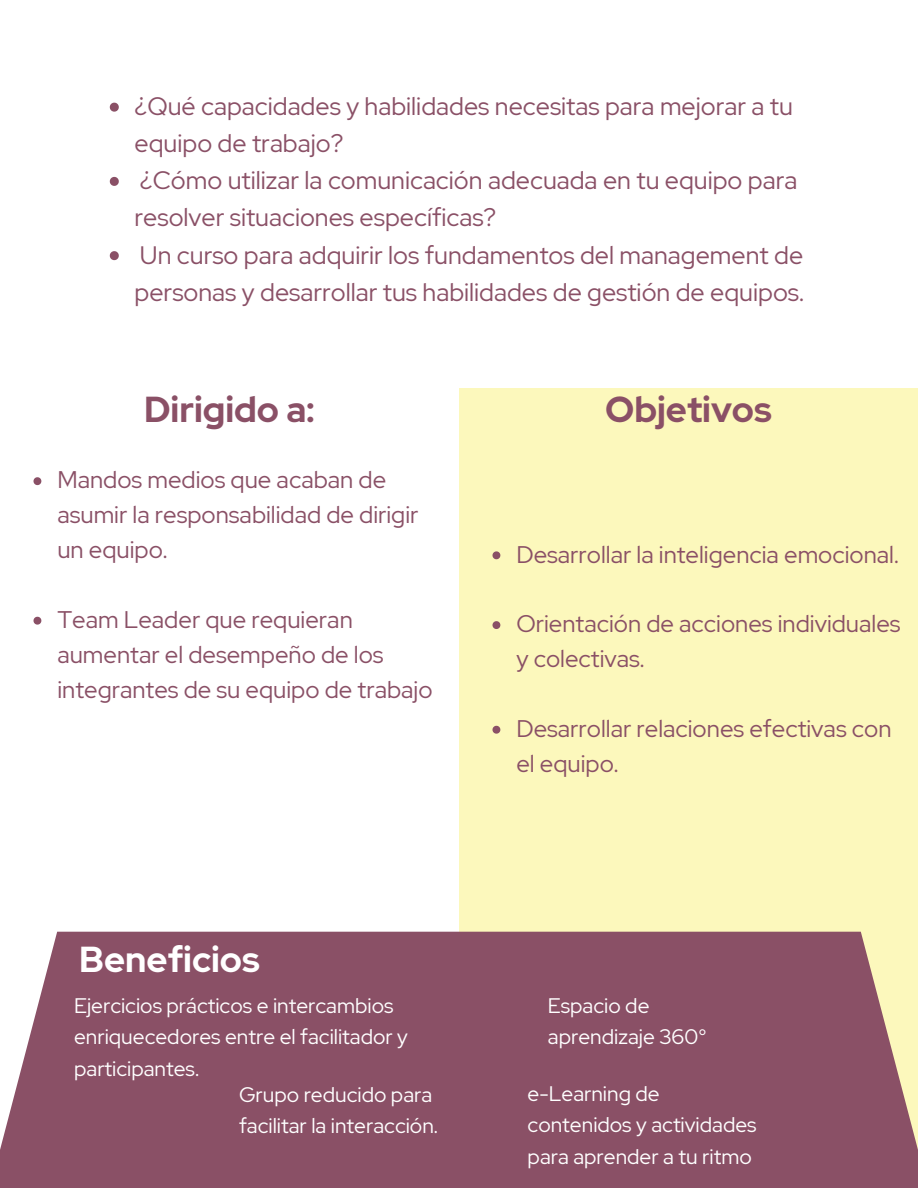
<style>
.page{position:relative;width:918px;height:1188px;background:#fff}
.page>*{position:absolute;margin:0;border:0;box-sizing:border-box;transform-origin:0 0}
.t1{font:700 36px "Red Hat Display";color:#8a5066}
.t2{font:700 36px "Red Hat Display";color:#fff}
.t3{font:25.2px/37.2px "Red Hat Display";color:#8a5066}
.t4{font:24px/34.8px "Red Hat Display";color:#8a5066}
.t5{font:21px/31.5px "Red Hat Display";color:#fff}
</style>
<div class="page">
<div style="left:459px;top:388px;width:459px;height:800px;background:#fcf8bc"></div>
<div style="left:0;top:932px;width:918px;height:256px;background:#8a5066"></div>
<svg style="left:110px;top:103px;width:9px;height:9px"></svg>
<svg style="left:110px;top:177px;width:9px;height:9px"></svg>
<svg style="left:110px;top:251px;width:9px;height:9px"></svg>
<svg style="left:493px;top:551px;width:7px;height:8px"></svg>
<svg style="left:493px;top:621px;width:7px;height:8px"></svg>
<svg style="left:493px;top:726px;width:7px;height:8px"></svg>
<svg style="left:34px;top:477px;width:7px;height:8px"></svg>
<svg style="left:34px;top:617px;width:7px;height:8px"></svg>
<p class="t3" style="left:135px;top:87px;width:660px">¿Qué capacidades y habilidades necesitas para mejorar a tu equipo de trabajo?</p>
<p class="t3" style="left:135px;top:162px;width:664px">¿Cómo utilizar la comunicación adecuada en tu equipo para resolver situaciones específicas?</p>
<p class="t3" style="left:135px;top:236px;width:671px">Un curso para adquirir los fundamentos del management de personas y desarrollar tus habilidades de gestión de equipos.</p>
<p class="t1" style="left:144px;top:385px;width:173px">Dirigido a:</p>
<p class="t1" style="left:605px;top:385px;width:168px">Objetivos</p>
<p class="t4" style="left:57px;top:463px;width:363px">Mandos medios que acaban de asumir la responsabilidad de dirigir un equipo.</p>
<p class="t4" style="left:57px;top:602px;width:377px">Team Leader que requieran aumentar el desempeño de los integrantes de su equipo de trabajo</p>
<p class="t2" style="left:79px;top:936px;width:182px">Beneficios</p>
<p class="t5" style="left:74px;top:989px;width:335px">Ejercicios prácticos e intercambios enriquecedores entre el facilitador y participantes.</p>
<p class="t5" style="left:239px;top:1078px;width:200px">Grupo reducido para facilitar la interacción.</p>
<p class="t4" style="left:516px;top:537px;width:384px">Desarrollar la inteligencia emocional.</p>
<p class="t4" style="left:516px;top:606px;width:386px">Orientación de acciones individuales y colectivas.</p>
<p class="t4" style="left:516px;top:711px;width:377px">Desarrollar relaciones efectivas con el equipo.</p>
<p class="t5" style="left:548px;top:989px;width:160px">Espacio de aprendizaje 360°</p>
<p class="t5" style="left:528px;top:1078px;width:231px">e-Learning de contenidos y actividades para aprender a tu ritmo</p>
</div>
